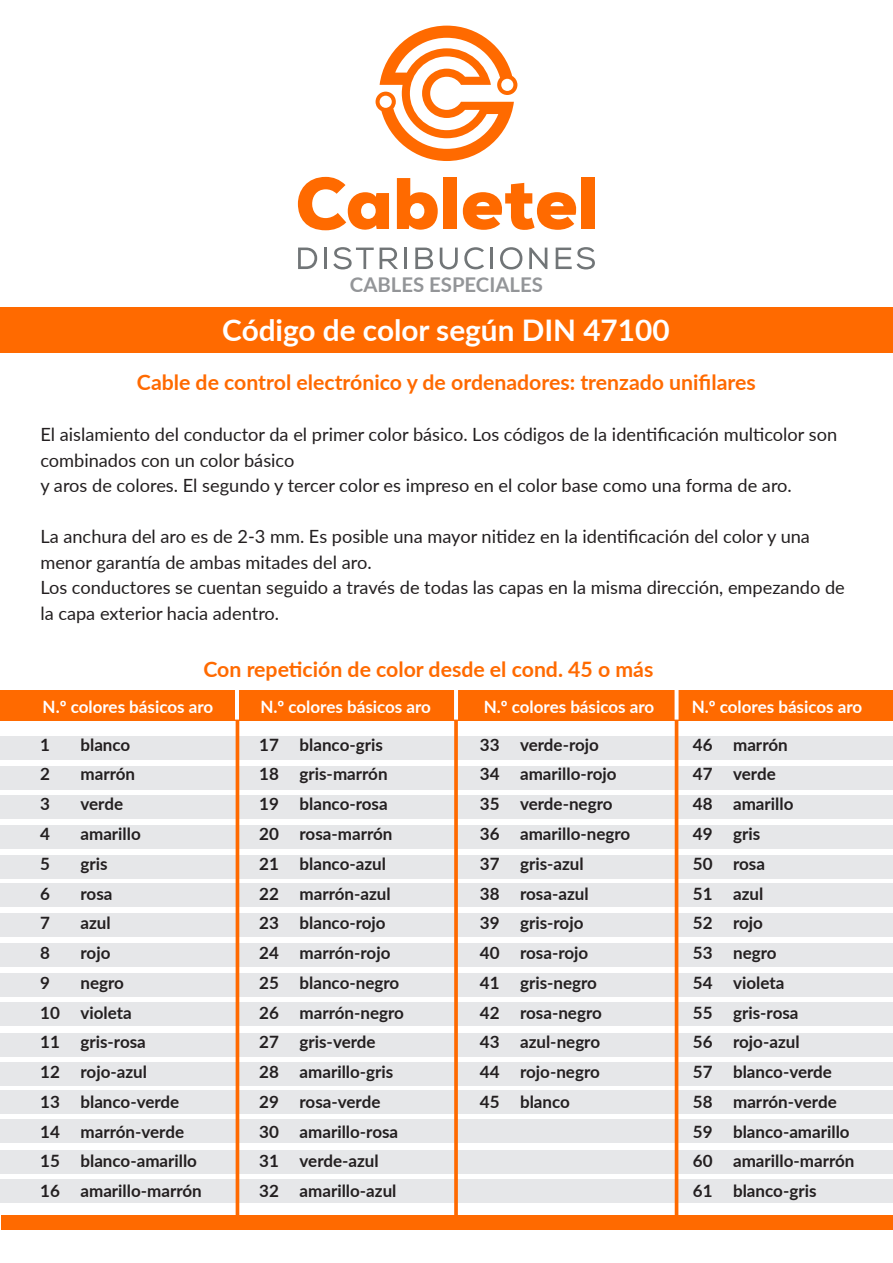
<style>
.page{position:relative;width:893px;height:1263px;background:#fff}
.page>*{position:absolute;margin:0;border:0;box-sizing:border-box;transform-origin:0 0}
.t1{font:700 29.7px "Lato";color:#fff}
.t2{font:700 21.3px "Lato";color:#ff6a00}
.t3{font:700 20.4px "Lato";color:#939598}
.t4{font:18.15px/25.5px "Lato";color:#231f20}
.t5{font:700 16.95px/29.7px "Lato";color:#231f20}
.t6{font:700 16.95px "Lato";color:#fff}
</style>
<div class="page">
<div style="left:0;top:1179px;width:893px;height:24px;background:#e6e7e9"></div>
<div style="left:0;top:1150px;width:893px;height:24px;background:#e6e7e9"></div>
<div style="left:0;top:1119px;width:893px;height:24px;background:#e6e7e9"></div>
<div style="left:0;top:1090px;width:893px;height:24px;background:#e6e7e9"></div>
<div style="left:0;top:1062px;width:893px;height:24px;background:#e6e7e9"></div>
<div style="left:0;top:1033px;width:893px;height:24px;background:#e6e7e9"></div>
<div style="left:0;top:1002px;width:893px;height:24px;background:#e6e7e9"></div>
<div style="left:0;top:973px;width:893px;height:24px;background:#e6e7e9"></div>
<div style="left:0;top:943px;width:893px;height:24px;background:#e6e7e9"></div>
<div style="left:0;top:913px;width:893px;height:24px;background:#e6e7e9"></div>
<div style="left:0;top:883px;width:893px;height:24px;background:#e6e7e9"></div>
<div style="left:0;top:855px;width:893px;height:24px;background:#e6e7e9"></div>
<div style="left:0;top:825px;width:893px;height:24px;background:#e6e7e9"></div>
<div style="left:0;top:795px;width:893px;height:24px;background:#e6e7e9"></div>
<div style="left:0;top:766px;width:893px;height:24px;background:#e6e7e9"></div>
<div style="left:0;top:736px;width:893px;height:24px;background:#e6e7e9"></div>
<div style="left:0;top:690px;width:893px;height:31px;background:#ff6a00"></div>
<svg style="left:298px;top:177px;width:91px;height:53px"></svg>
<svg style="left:397px;top:178px;width:41px;height:52px"></svg>
<div style="left:444px;top:178px;width:13px;height:51px;background:#ff6a00"></div>
<svg style="left:463px;top:183px;width:114px;height:47px"></svg>
<div style="left:582px;top:178px;width:13px;height:51px;background:#ff6a00"></div>
<svg style="left:298px;top:248px;width:19px;height:21px"></svg>
<hr style="left:324px;top:248px;width:3px;height:21px;background:#717577">
<svg style="left:333px;top:247px;width:41px;height:22px"></svg>
<svg style="left:380px;top:248px;width:18px;height:21px"></svg>
<hr style="left:404px;top:248px;width:3px;height:21px;background:#717577">
<svg style="left:415px;top:248px;width:18px;height:21px"></svg>
<svg style="left:440px;top:248px;width:18px;height:21px"></svg>
<svg style="left:464px;top:247px;width:20px;height:22px"></svg>
<hr style="left:490px;top:248px;width:3px;height:21px;background:#717577">
<svg style="left:500px;top:247px;width:22px;height:22px"></svg>
<svg style="left:529px;top:248px;width:18px;height:21px"></svg>
<svg style="left:556px;top:247px;width:39px;height:22px"></svg>
<svg style="left:376px;top:26px;width:141px;height:135px"></svg>
<div style="left:0;top:307px;width:892px;height:46px;background:#ff6a00"></div>
<div style="left:2px;top:1215px;width:891px;height:14px;background:#ff6a00"></div>
<hr style="left:675px;top:693px;width:3px;height:525px;background:#ff6a00">
<svg style="left:675px;top:690px;width:4px;height:30px"></svg>
<hr style="left:236px;top:693px;width:3px;height:525px;background:#ff6a00">
<hr style="left:235px;top:688px;width:4px;height:32px;background:#fff">
<svg style="left:454px;top:721px;width:4px;height:494px;background:#fd7412"></svg>
<hr style="left:454px;top:688px;width:4px;height:32px;background:#fff">
<p class="t3" style="left:350px;top:270px;width:194px">CABLES ESPECIALES</p>
<h1 class="t1" style="left:222px;top:309px;width:449px">Código de color según DIN 47100</h1>
<p class="t2" style="left:137px;top:367px;width:620px">Cable de control electrónico y de ordenadores: trenzado unifilares</p>
<p class="t4" style="left:40px;top:421px;width:798px">El aislamiento del conductor da el primer color básico. Los códigos de la identificación multicolor son combinados con un color básico<br>y aros de colores. El segundo y tercer color es impreso en el color base como una forma de aro.</p>
<p class="t4" style="left:40px;top:523px;width:806px">La anchura del aro es de 2-3 mm. Es posible una mayor nitidez en la identificación del color y una menor garantía de ambas mitades del aro.<br>Los conductores se cuentan seguido a través de todas las capas en la misma dirección, empezando de la capa exterior hacia adentro.</p>
<p class="t2" style="left:203px;top:653px;width:451px">Con repetición de color desde el cond. 45 o más</p>
<p class="t6" style="left:43px;top:694px;width:172px">N.º colores básicos aro</p>
<p class="t5" style="left:40px;top:729px;width:21px">1<br>2<br>3<br>4<br>5<br>6<br>7<br>8<br>9<br>10<br>11<br>12<br>13<br>14<br>15<br>16</p>
<p class="t6" style="left:260px;top:694px;width:172px">N.º colores básicos aro</p>
<p class="t6" style="left:484px;top:694px;width:172px">N.º colores básicos aro</p>
<p class="t6" style="left:692px;top:694px;width:172px">N.º colores básicos aro</p>
<p class="t5" style="left:80px;top:729px;width:123px">blanco<br>marrón<br>verde<br>amarillo<br>gris<br>rosa<br>azul<br>rojo<br>negro<br>violeta<br>gris-rosa rojo-azul blanco-verde marrón-verde blanco-amarillo amarillo-marrón</p>
<p class="t5" style="left:259px;top:729px;width:21px;text-align:justify">17<br>18<br>19<br>20<br>21<br>22<br>23<br>24<br>25<br>26<br>27<br>28<br>29<br>30<br>31<br>32</p>
<p class="t5" style="left:300px;top:729px;width:106px">blanco-gris gris-marrón blanco-rosa rosa-marrón blanco-azul marrón-azul blanco-rojo marrón-rojo blanco-negro marrón-negro gris-verde amarillo-gris rosa-verde amarillo-rosa verde-azul amarillo-azul</p>
<p class="t5" style="left:480px;top:729px;width:21px;text-align:justify">33<br>34<br>35<br>36<br>37<br>38<br>39<br>40<br>41<br>42<br>43<br>44<br>45</p>
<p class="t5" style="left:520px;top:729px;width:112px">verde-rojo amarillo-rojo verde-negro amarillo-negro gris-azul rosa-azul gris-rojo rosa-rojo gris-negro rosa-negro azul-negro rojo-negro blanco</p>
<p class="t5" style="left:693px;top:729px;width:21px;text-align:justify">46<br>47<br>48<br>49<br>50<br>51<br>52<br>53<br>54<br>55<br>56<br>57<br>58<br>59<br>60<br>61</p>
<p class="t5" style="left:733px;top:729px;width:123px">marrón<br>verde<br>amarillo<br>gris<br>rosa<br>azul<br>rojo<br>negro<br>violeta<br>gris-rosa rojo-azul blanco-verde marrón-verde blanco-amarillo amarillo-marrón blanco-gris</p>
</div>
